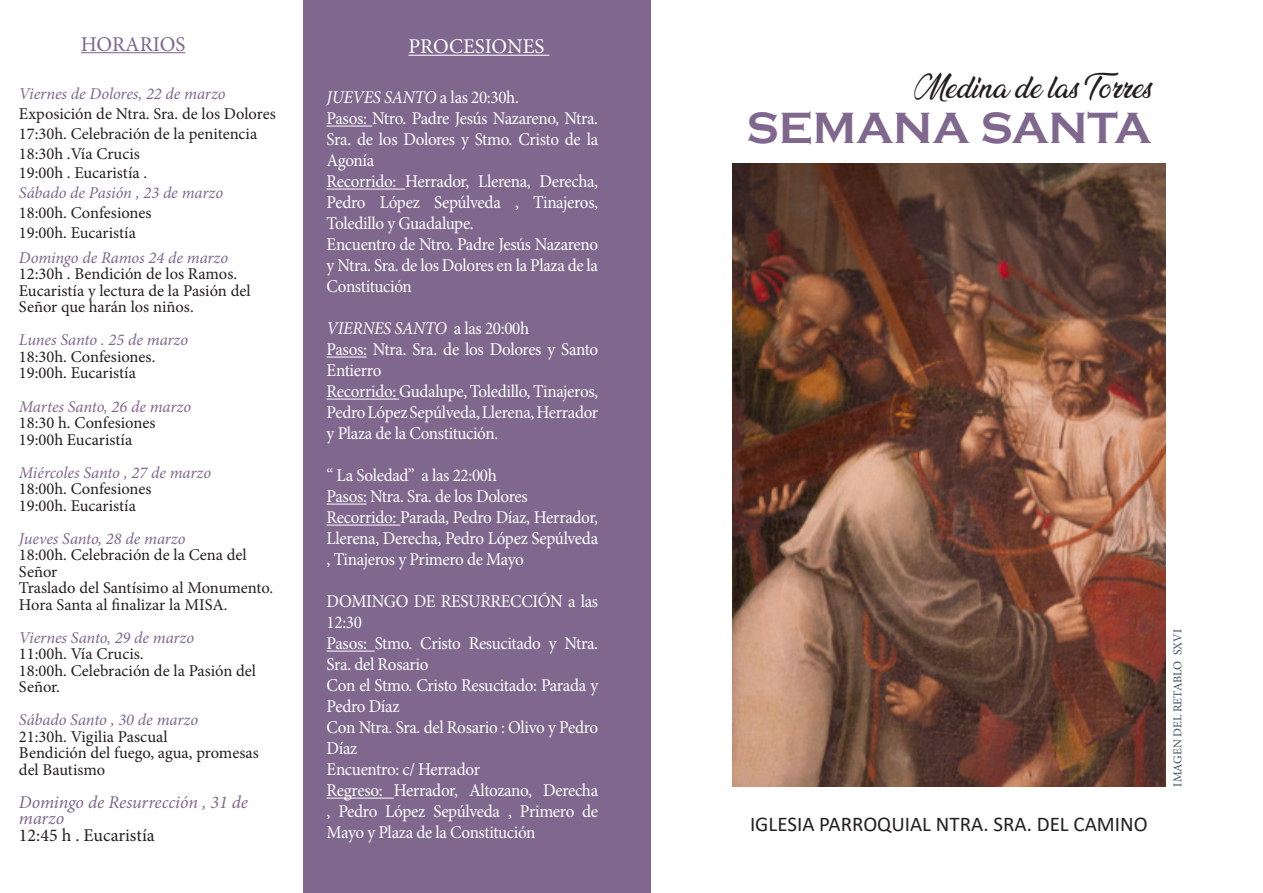
<style>
.page{position:relative;width:1263px;height:893px;background:#fff}
.page>*{position:absolute;margin:0;border:0;box-sizing:border-box;transform-origin:0 0}
.t1{font:700 45px "Copperplate Gothic";color:#7f678e}
.t2{font:27px "Ananda";color:#231f20}
.t3{font:21px "Calibri";color:#231f20}
.t4{font:21px "Minion Pro";letter-spacing:-.005em;color:#fff}
.t5{font:21px "Minion Pro";color:#7f678e}
.t6{font:18px/21px "Minion Pro";letter-spacing:-.02em;color:#fff;text-align:justify;scale:.95 1}
.t7{font:italic 18px "Minion Pro";letter-spacing:-.02em;color:#fff;scale:.95 1}
.t8{font:italic 18px/16.5px "Minion Pro";letter-spacing:-.005em;color:#7f678e}
.t9{font:18px "Minion Pro";color:#231f20}
.t10{font:16.5px/16.5px "Minion Pro";color:#231f20}
.t11{font:italic 16.5px "Minion Pro";letter-spacing:-.005em;color:#7f678e}
.t12{font:12px "Minion Pro";color:#3c5062}
.s1{font-style:normal}
</style>
<div class="page">
<hr style="left:81px;top:52px;width:104px;height:1px;background:#7f678e">
<div style="left:303px;top:0;width:347px;height:893px;background:#7f678e"></div>
<hr style="left:408px;top:55px;width:141px;height:1px;background:#fff">
<hr style="left:327px;top:126px;width:45px;height:1px;background:#fff">
<hr style="left:327px;top:189px;width:78px;height:1px;background:#fff">
<hr style="left:327px;top:357px;width:40px;height:1px;background:#fff">
<hr style="left:327px;top:399px;width:72px;height:1px;background:#fff">
<hr style="left:327px;top:504px;width:40px;height:1px;background:#fff">
<hr style="left:327px;top:525px;width:73px;height:1px;background:#fff">
<hr style="left:327px;top:651px;width:48px;height:1px;background:#fff">
<hr style="left:327px;top:798px;width:67px;height:1px;background:#fff">
<img style="left:732px;top:163px;width:433px;height:623px">
<p class="t5" style="left:81px;top:30px;width:106px">HORARIOS</p>
<p class="t11" style="left:19px;top:83px;width:208px">Viernes de Dolores, 22 de marzo</p>
<p class="t10" style="left:19px;top:106px;width:258px">Exposición de Ntra. Sra. de los Dolores</p>
<p class="t10" style="left:19px;top:125px;width:240px">17:30h. Celebración de la penitencia</p>
<p class="t10" style="left:19px;top:145px;width:122px">18:30h .Vía Crucis</p>
<p class="t10" style="left:19px;top:165px;width:130px">19:00h . Eucaristía .</p>
<p class="t11" style="left:19px;top:182px;width:206px">Sábado de Pasión , 23 de marzo</p>
<p class="t10" style="left:19px;top:205px;width:134px">18:00h. Confesiones</p>
<p class="t10" style="left:19px;top:224px;width:119px">19:00h. Eucaristía</p>
<p class="t11" style="left:19px;top:246px;width:211px">Domingo de Ramos 24 de marzo</p>
<p class="t10" style="left:19px;top:266px;width:220px">12:30h . Bendición de los Ramos.</p>
<p class="t10" style="left:19px;top:283px;width:233px">Eucaristía y lectura de la Pasión del<br>Señor que harán los niños.</p>
<p class="t11" style="left:19px;top:329px;width:171px">Lunes Santo . 25 de marzo</p>
<p class="t10" style="left:19px;top:349px;width:138px">18:30h. Confesiones.</p>
<p class="t10" style="left:19px;top:365px;width:119px">19:00h. Eucaristía</p>
<p class="t11" style="left:19px;top:395px;width:174px">Martes Santo, 26 de marzo</p>
<p class="t10" style="left:19px;top:415px;width:138px">18:30 h. Confesiones</p>
<p class="t10" style="left:19px;top:431px;width:115px">19:00h Eucaristía</p>
<p class="t11" style="left:19px;top:461px;width:194px">Miércoles Santo , 27 de marzo</p>
<p class="t10" style="left:19px;top:481px;width:134px">18:00h. Confesiones</p>
<p class="t10" style="left:19px;top:497px;width:119px">19:00h. Eucaristía</p>
<p class="t11" style="left:19px;top:527px;width:168px">Jueves Santo, 28 de marzo</p>
<p class="t10" style="left:19px;top:547px;width:229px">18:00h. Celebración de la Cena del<br>Señor</p>
<p class="t10" style="left:19px;top:580px;width:256px">Traslado del Santísimo al Monumento.</p>
<p class="t10" style="left:19px;top:596px;width:210px">Hora Santa al finalizar la MISA.</p>
<p class="t11" style="left:19px;top:626px;width:177px">Viernes Santo, 29 de marzo</p>
<p class="t10" style="left:19px;top:646px;width:126px">11:00h. Vía Crucis.</p>
<p class="t10" style="left:19px;top:662px;width:239px">18:00h. Celebración de la Pasión del<br>Señor.</p>
<p class="t11" style="left:19px;top:708px;width:181px">Sábado Santo , 30 de marzo</p>
<p class="t10" style="left:19px;top:728px;width:150px">21:30h. Vigilia Pascual</p>
<p class="t10" style="left:19px;top:745px;width:241px">Bendición del fuego, agua, promesas del Bautismo</p>
<p class="t8" style="left:19px;top:793px;width:231px">Domingo de Resurrección , 31 de marzo</p>
<p class="t9" style="left:19px;top:823px;width:137px">12:45 h . Eucaristía</p>
<p class="t4" style="left:408px;top:32px;width:138px">PROCESIONES</p>
<p class="t7" style="left:327px;top:85px;width:204px">JUEVES SANTO <span class="s1">a las 20:30h.</span></p>
<p class="t6" style="left:327px;top:108px;width:287px">Pasos: Ntro. Padre Jesús Nazareno, Ntra.<br>Sra. de los Dolores y Stmo. Cristo de la Agonía</p>
<p class="t6" style="left:327px;top:171px;width:287px">Recorrido: Herrador, Llerena, Derecha, Pedro López Sepúlveda , Tinajeros, Toledillo y Guadalupe.</p>
<p class="t6" style="left:327px;top:234px;width:287px">Encuentro de Ntro. Padre Jesús Nazareno y Ntra. Sra. de los Dolores en la Plaza de la Constitución</p>
<p class="t7" style="left:327px;top:316px;width:215px">VIERNES SANTO <span class="s1">a las 20:00h</span></p>
<p class="t6" style="left:327px;top:339px;width:287px">Pasos: Ntra. Sra. de los Dolores y Santo<br>Entierro</p>
<p class="t6" style="left:327px;top:381px;width:287px">Recorrido: Gudalupe, Toledillo, Tinajeros, Pedro López Sepúlveda, Llerena, Herrador y Plaza de la Constitución.</p>
<p class="t6" style="left:327px;top:465px;width:181px">“ La Soledad” a las 22:00h</p>
<p class="t6" style="left:327px;top:486px;width:213px">Pasos: Ntra. Sra. de los Dolores</p>
<p class="t6" style="left:327px;top:507px;width:287px">Recorrido: Parada, Pedro Díaz, Herrador, Llerena, Derecha, Pedro López Sepúlveda , Tinajeros y Primero de Mayo</p>
<p class="t6" style="left:327px;top:591px;width:287px">DOMINGO DE RESURRECCIÓN a las<br>12:30</p>
<p class="t6" style="left:327px;top:633px;width:287px">Pasos: Stmo. Cristo Resucitado y Ntra.<br>Sra. del Rosario</p>
<p class="t6" style="left:327px;top:675px;width:287px">Con el Stmo. Cristo Resucitado: Parada y<br>Pedro Díaz</p>
<p class="t6" style="left:327px;top:717px;width:287px">Con Ntra. Sra. del Rosario : Olivo y Pedro<br>Díaz</p>
<p class="t6" style="left:327px;top:759px;width:163px">Encuentro: c/ Herrador</p>
<p class="t6" style="left:327px;top:780px;width:287px">Regreso: Herrador, Altozano, Derecha , Pedro López Sepúlveda , Primero de Mayo y Plaza de la Constitución</p>
<p class="t2" style="left:914px;top:73px;width:239px">Medina de las Torres</p>
<p class="t1" style="left:746px;top:103px;width:406px">SEMANA SANTA</p>
<p class="t3" style="left:750px;top:809px;width:399px">IGLESIA PARROQUIAL NTRA. SRA. DEL CAMINO</p>
<p class="t12" style="left:1169px;top:786px;width:159px;rotate:-90deg">IMAGEN DEL RETABLO SXVI</p>
</div>
